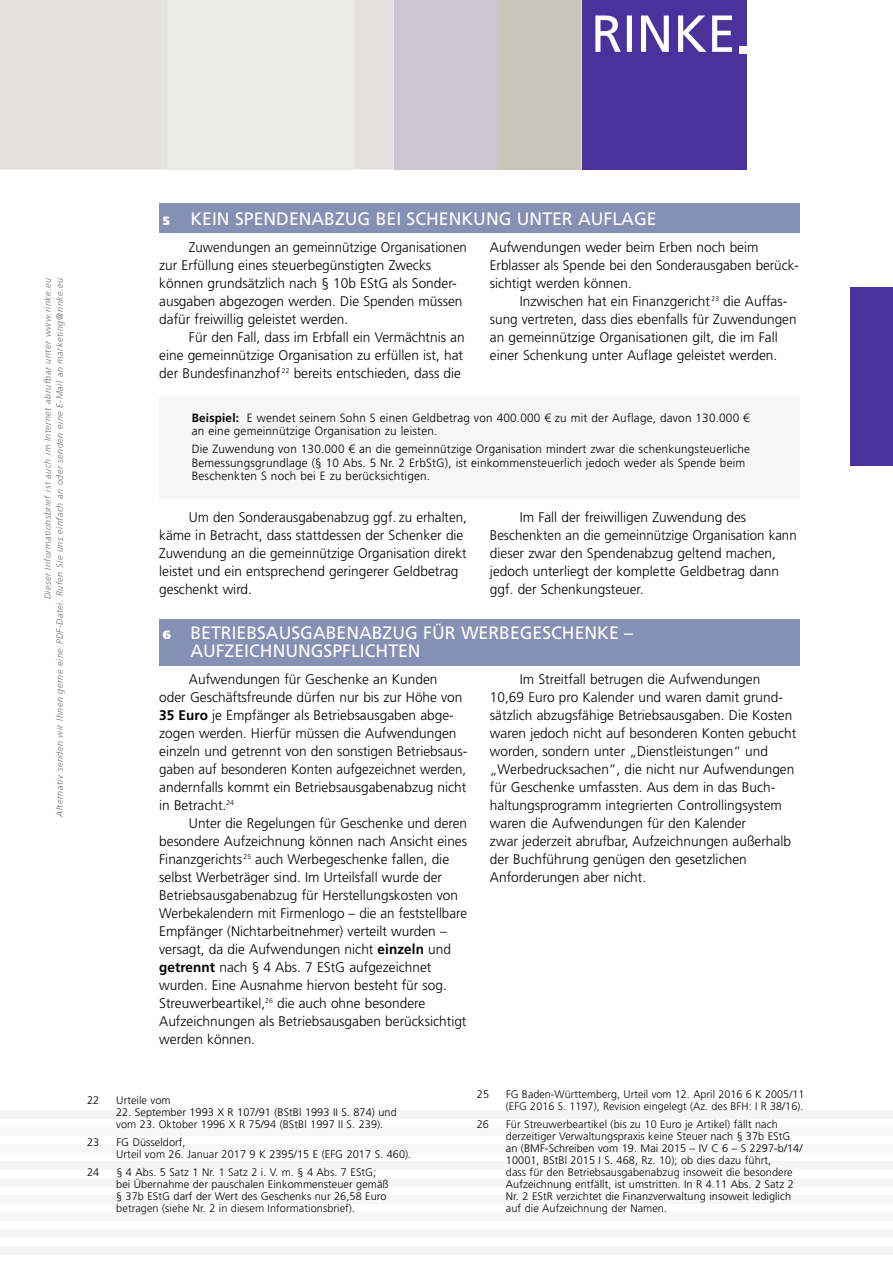
<style>
.page{position:relative;width:893px;height:1263px;background:#fff}
.page>*{position:absolute;margin:0;border:0;box-sizing:border-box;transform-origin:0 0}
.t1{font:18px/18px "Frutiger LT";color:#fff}
.t2{font:300 13.95px/18px "Frutiger LT";color:#000}
.t3{font:300 13.95px/18px "Frutiger LT";color:#000;scale:.95 1}
.t4{font:300 13.95px/18px "Frutiger LT";color:#000;scale:.96 1}
.t5{font:300 12px/13.5px "Frutiger LT";letter-spacing:.015em;color:#000}
.t6{font:300 10.95px/12px "Frutiger LT";letter-spacing:.005em;color:#000}
.t7{font:italic 300 9px/12px "Frutiger LT";letter-spacing:.055em;color:#75706a;text-align:right}
.s1{font-weight:900;font-size:12px}
.s2{font-weight:700}
</style>
<div class="page">
<div style="left:0;top:0;width:394px;height:170px;background:#e3e2e1"></div>
<div style="left:0;top:1110px;width:893px;height:8px;background:#f6f6f6"></div>
<div style="left:0;top:1127px;width:893px;height:8px;background:#f6f6f6"></div>
<div style="left:0;top:1144px;width:893px;height:8px;background:#f6f6f6"></div>
<div style="left:0;top:1161px;width:893px;height:8px;background:#f6f6f6"></div>
<div style="left:0;top:1178px;width:893px;height:8px;background:#f6f6f6"></div>
<div style="left:0;top:1195px;width:893px;height:8px;background:#f6f6f6"></div>
<div style="left:0;top:1212px;width:893px;height:8px;background:#f6f6f6"></div>
<div style="left:0;top:1229px;width:893px;height:8px;background:#f6f6f6"></div>
<div style="left:0;top:1246px;width:893px;height:8px;background:#f6f6f6"></div>
<div style="left:850px;top:287px;width:43px;height:178px;background:#4b319b"></div>
<div style="left:582px;top:2px;width:164px;height:168px;background:#4b319b"></div>
<svg style="left:595px;top:16px;width:137px;height:36px"></svg>
<div style="left:739px;top:46px;width:7px;height:8px;background:#fff"></div>
<div style="left:394px;top:0;width:104px;height:170px;background:#cac6d2"></div>
<hr style="left:581px;top:0;width:1px;height:170px;background:#ded9d1">
<div style="left:498px;top:0;width:83px;height:170px;background:#cac5bb"></div>
<div style="left:168px;top:0;width:186px;height:170px;background:#eaeae9"></div>
<div style="left:159px;top:619px;width:640px;height:46px;background:#8491b5"></div>
<div style="left:159px;top:203px;width:640px;height:30px;background:#8491b5"></div>
<div style="left:159px;top:396px;width:640px;height:102px;background:#f6f6f6"></div>
<p class="t7" style="left:42px;top:816px;width:540px;rotate:-90deg">Dieser Informationsbrief ist auch im Internet abrufbar unter www.rinke.eu<br>Alternativ senden wir Ihnen gerne eine PDF-Datei. Rufen Sie uns einfach an oder senden eine E-Mail an marketing@rinke.eu</p>
<p class="t1" style="left:163px;top:211px;width:495px"><span class="s1">5</span> KEIN SPENDENABZUG BEI SCHENKUNG UNTER AUFLAGE</p>
<p class="t3" style="left:159px;top:239px;width:325px;text-indent:30px">Zuwendungen an gemeinnützige Organisationen zur Erfüllung eines steuerbegünstigten Zwecks können grundsätzlich nach § 10b EStG als Sonder&shy;ausgaben abgezogen werden. Die Spenden müssen dafür freiwillig geleistet werden.</p>
<p class="t2" style="left:159px;top:329px;width:307px;text-align:justify;text-indent:30px">Für den Fall, dass im Erbfall ein Vermächtnis an eine gemeinnützige Organisation zu erfüllen ist, hat der Bundesfinanzhof <sup>22</sup> bereits entschieden, dass die</p>
<p class="t2" style="left:490px;top:239px;width:310px">Aufwendungen weder beim Erben noch beim<br>Erblasser als Spende bei den Sonderausgaben berück&shy;sichtigt werden können.</p>
<p class="t2" style="left:490px;top:293px;width:308px;text-indent:30px">Inzwischen hat ein Finanzgericht <sup>23</sup> die Auffas&shy;sung vertreten, dass dies ebenfalls für Zuwendungen an gemeinnützige Organisationen gilt, die im Fall einer Schenkung unter Auflage geleistet werden.</p>
<p class="t5" style="left:192px;top:412px;width:559px"><span class="s2">Beispiel:</span> E wendet seinem Sohn S einen Geldbetrag von 400.000 € zu mit der Auflage, davon 130.000 € an eine gemeinnützige Organisation zu leisten.</p>
<p class="t5" style="left:192px;top:443px;width:560px">Die Zuwendung von 130.000 € an die gemeinnützige Organisation mindert zwar die schenkungsteuerliche<br>Bemessungsgrundlage (§ 10 Abs. 5 Nr. 2 ErbStG), ist einkommensteuerlich jedoch weder als Spende beim<br>Beschenkten S noch bei E zu berücksichtigen.</p>
<p class="t4" style="left:159px;top:509px;width:322px;text-indent:30px">Um den Sonderausgabenabzug ggf. zu erhalten, käme in Betracht, dass stattdessen der Schenker die Zuwendung an die gemeinnützige Organisation direkt leistet und ein entsprechend geringerer Geldbetrag geschenkt wird.</p>
<p class="t2" style="left:490px;top:509px;width:308px;text-indent:30px">Im Fall der freiwilligen Zuwendung des Beschenkten an die gemeinnützige Organisation kann dieser zwar den Spendenabzug geltend machen, jedoch unterliegt der komplette Geldbetrag dann ggf. der Schenkungsteuer.</p>
<p class="t1" style="left:190px;top:625px;width:444px;text-indent:-28px"><span class="s1">6</span> BETRIEBSAUSGABENABZUG FÜR WERBEGESCHENKE –<br>AUFZEICHNUNGSPFLICHTEN</p>
<p class="t2" style="left:159px;top:671px;width:310px;text-indent:30px">Aufwendungen für Geschenke an Kunden oder Geschäftsfreunde dürfen nur bis zur Höhe von <span class="s2">35 Euro</span> je Empfänger als Betriebsausgaben abge&shy;zogen werden. Hierfür müssen die Aufwendungen einzeln und getrennt von den sonstigen Betriebsaus&shy;gaben auf besonderen Konten aufgezeichnet werden, andernfalls kommt ein Betriebsausgabenabzug nicht in Betracht.<sup>24</sup></p>
<p class="t2" style="left:159px;top:815px;width:309px;text-indent:30px">Unter die Regelungen für Geschenke und deren besondere Aufzeichnung können nach Ansicht eines Finanzgerichts <sup>25</sup> auch Werbegeschenke fallen, die selbst Werbeträger sind. Im Urteilsfall wurde der Betriebsausgabenabzug für Herstellungskosten von Werbekalendern mit Firmenlogo – die an feststellbare Empfänger (Nichtarbeitnehmer) verteilt wurden – versagt, da die Aufwendungen nicht <span class="s2">einzeln</span> und <span class="s2">getrennt</span> nach § 4 Abs. 7 EStG aufgezeichnet wurden. Eine Ausnahme hiervon besteht für sog.<br>Streuwerbeartikel,<sup>26</sup> die auch ohne besondere Aufzeichnungen als Betriebsausgaben berücksichtigt werden können.</p>
<p class="t2" style="left:490px;top:671px;width:308px;text-indent:30px">Im Streitfall betrugen die Aufwendungen 10,69 Euro pro Kalender und waren damit grund&shy;sätzlich abzugsfähige Betriebsausgaben. Die Kosten waren jedoch nicht auf besonderen Konten gebucht worden, sondern unter „Dienstleistungen“ und „Werbedrucksachen“, die nicht nur Aufwendungen für Geschenke umfassten. Aus dem in das Buch&shy;haltungsprogramm integrierten Controllingsystem waren die Aufwendungen für den Kalender<br>zwar jederzeit abrufbar, Aufzeichnungen außerhalb der Buchführung genügen den gesetzlichen Anforderungen aber nicht.</p>
<p class="t6" style="left:87px;top:1095px;width:14px">22</p>
<p class="t6" style="left:116px;top:1095px;width:56px">Urteile vom</p>
<p class="t6" style="left:116px;top:1107px;width:282px">22. September 1993 X R 107/91 (BStBl 1993 II S. 874) und vom 23. Oktober 1996 X R 75/94 (BStBl 1997 II S. 239).</p>
<p class="t6" style="left:87px;top:1137px;width:14px">23</p>
<p class="t6" style="left:116px;top:1137px;width:297px">FG Düsseldorf,<br>Urteil vom 26. Januar 2017 9 K 2395/15 E (EFG 2017 S. 460).</p>
<p class="t6" style="left:87px;top:1167px;width:14px">24</p>
<p class="t6" style="left:116px;top:1167px;width:274px">§ 4 Abs. 5 Satz 1 Nr. 1 Satz 2 i. V. m. § 4 Abs. 7 EStG; bei Übernahme der pauschalen Einkommensteuer gemäß § 37b EStG darf der Wert des Geschenks nur 26,58 Euro betragen (siehe Nr. 2 in diesem Informationsbrief).</p>
<p class="t6" style="left:477px;top:1089px;width:14px">25</p>
<p class="t6" style="left:506px;top:1089px;width:300px">FG Baden-Württemberg, Urteil vom 12. April 2016 6 K 2005/11 (EFG 2016 S. 1197), Revision eingelegt (Az. des BFH: I R 38/16).</p>
<p class="t6" style="left:477px;top:1119px;width:14px">26</p>
<p class="t6" style="left:506px;top:1119px;width:298px">Für Streuwerbeartikel (bis zu 10 Euro je Artikel) fällt nach derzeitiger Verwaltungspraxis keine Steuer nach § 37b EStG an (BMF-Schreiben vom 19. Mai 2015 – IV C 6 – S 2297-b/14/ 10001, BStBl 2015 I S. 468, Rz. 10); ob dies dazu führt,<br>dass für den Betriebsausgabenabzug insoweit die besondere Aufzeichnung entfällt, ist umstritten. In R 4.11 Abs. 2 Satz 2<br>Nr. 2 EStR verzichtet die Finanzverwaltung insoweit lediglich auf die Aufzeichnung der Namen.</p>
</div>
